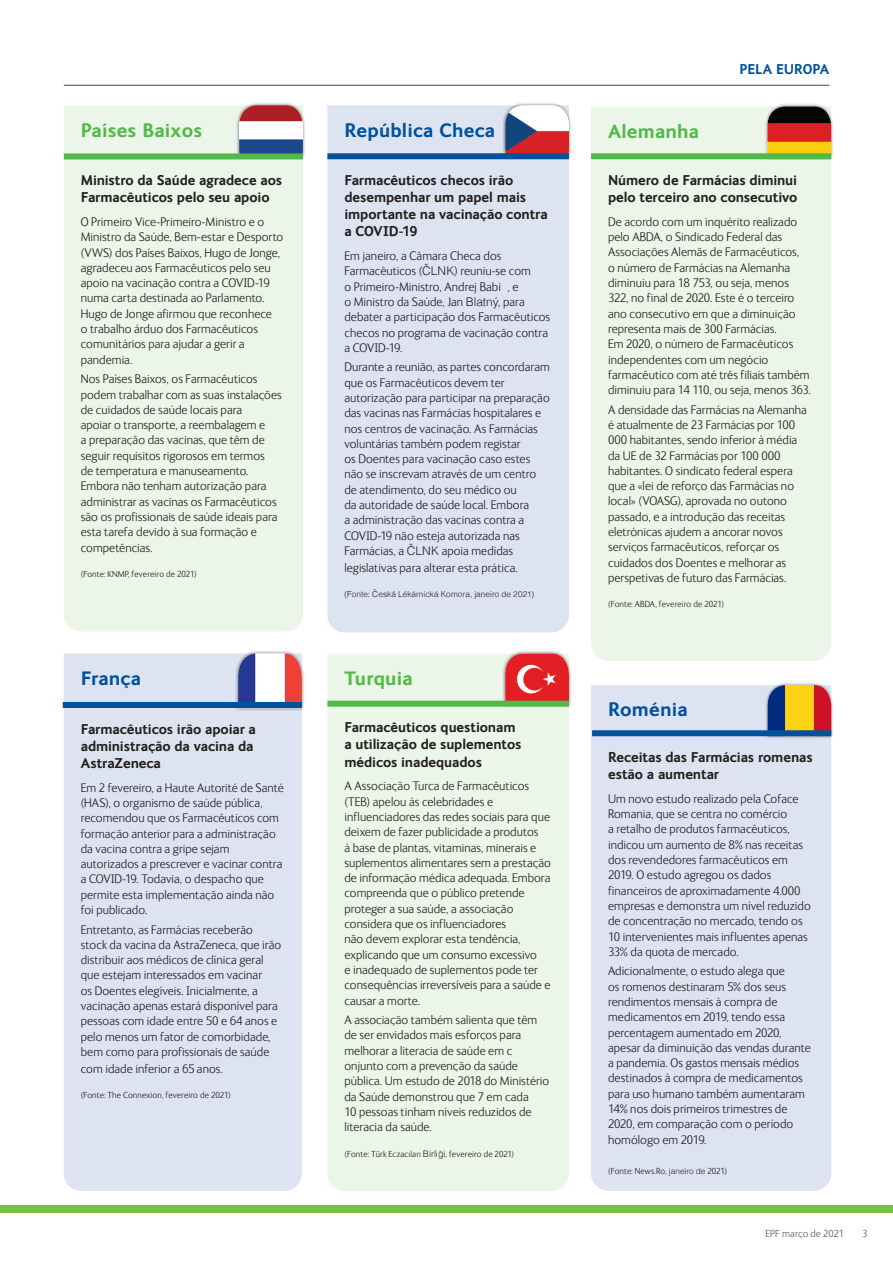
<style>
.page{position:relative;width:893px;height:1263px;background:#fff}
.page>*{position:absolute;margin:0;border:0;box-sizing:border-box;transform-origin:0 0}
.COUNTRY_HEADING_BLUE{font:700 19.5px "FS Ingrid";letter-spacing:.01em;color:#01529b}
.COUNTRY_HEADING_GREE{font:700 19.5px "FS Ingrid";letter-spacing:.01em;color:#51b948}
.MAIN_BODY_BOLD{font:700 14.25px/17.1px "FS Ingrid";letter-spacing:-.005em;color:#231f20}
.t1{font:700 14.25px "FS Ingrid";letter-spacing:-.005em;color:#01529b}
.MAIN_BODY{font:300 12.75px/15.3px "FS Ingrid";letter-spacing:.005em;color:#231f20}
.t2{font:300 10.5px "FS Ingrid";color:#57585a}
.MAIN_BODY-2{font:300 9px "FS Ingrid";letter-spacing:.01em;color:#231f20}
.SOURCE{font:300 9px "FS Ingrid";letter-spacing:.015em;color:#231f20}
.SOURCE-2{font:300 8.25px "Helvetica";letter-spacing:.005em;color:#231f20}
.s1{font-family:"Helvetica";font-size:12px}
.s2{font-family:"Helvetica"}
.s3{font-family:"Helvetica";font-size:8.25px}
</style>
<div class="page">
<hr style="left:64px;top:85px;width:765px;height:1px;background:#01529b">
<div style="left:0;top:1205px;width:893px;height:8px;background:#79c142"></div>
<div style="left:64px;top:653px;width:238px;height:538px;background:#dee3f1"></div>
<div style="left:235px;top:651px;width:70px;height:60px;background:#231f20;opacity:.5"></div>
<img style="left:238px;top:653px;width:64px;height:49px">
<div style="left:327px;top:653px;width:242px;height:538px;background:#ebf5e8"></div>
<div style="left:591px;top:106px;width:240px;height:555px;background:#ebf5e8"></div>
<div style="left:764px;top:104px;width:70px;height:56px;background:#231f20;opacity:.5"></div>
<img style="left:767px;top:106px;width:64px;height:47px">
<div style="left:591px;top:153px;width:240px;height:6px;background:#51b948"></div>
<div style="left:64px;top:105px;width:239px;height:526px;background:#ebf5e8"></div>
<div style="left:236px;top:102px;width:70px;height:57px;background:#231f20;opacity:.5"></div>
<img style="left:239px;top:105px;width:64px;height:48px">
<div style="left:64px;top:153px;width:239px;height:6px;background:#51b948"></div>
<div style="left:63px;top:702px;width:239px;height:6px;background:#01529b"></div>
<div style="left:591px;top:685px;width:240px;height:506px;background:#dee3f1"></div>
<div style="left:764px;top:682px;width:70px;height:57px;background:#231f20;opacity:.5"></div>
<img style="left:767px;top:685px;width:64px;height:45px">
<div style="left:592px;top:730px;width:239px;height:6px;background:#01529b"></div>
<div style="left:502px;top:651px;width:70px;height:56px;background:#231f20;opacity:.5"></div>
<img style="left:505px;top:653px;width:64px;height:48px">
<div style="left:327px;top:105px;width:242px;height:527px;background:#dee3f1"></div>
<div style="left:502px;top:103px;width:70px;height:56px;background:#231f20;opacity:.5"></div>
<img style="left:505px;top:105px;width:64px;height:48px">
<div style="left:327px;top:153px;width:242px;height:6px;background:#01529b"></div>
<div style="left:327px;top:701px;width:242px;height:6px;background:#51b948"></div>
<p class="COUNTRY_HEADING_GREE" style="left:81px;top:119px;width:123px">Países Baixos</p>
<p class="MAIN_BODY_BOLD" style="left:81px;top:172px;width:203px">Ministro da Saúde agradece aos<br>Farmacêuticos pelo seu apoio</p>
<p class="MAIN_BODY" style="left:81px;top:214px;width:204px">O Primeiro Vice-Primeiro-Ministro e o Ministro da Saúde, Bem-estar e Desporto (VWS) dos Países Baixos, Hugo de Jonge, agradeceu aos Farmacêuticos pelo seu apoio na vacinação contra a COVID-19 numa carta destinada ao Parlamento.<br>Hugo de Jonge afirmou que reconhece<br>o trabalho árduo dos Farmacêuticos comunitários para ajudar a gerir a pandemia.</p>
<p class="MAIN_BODY" style="left:81px;top:372px;width:203px">Nos Países Baixos, os Farmacêuticos podem trabalhar com as suas instalações de cuidados de saúde locais para<br>apoiar o transporte, a reembalagem e<br>a preparação das vacinas, que têm de seguir requisitos rigorosos em termos<br>de temperatura e manuseamento.<br>Embora não tenham autorização para administrar as vacinas os Farmacêuticos são os profissionais de saúde ideais para esta tarefa devido à sua formação e competências.</p>
<p class="MAIN_BODY-2" style="left:81px;top:569px;width:117px">(Fonte: KNMP, fevereiro de 2021)</p>
<p class="COUNTRY_HEADING_BLUE" style="left:81px;top:667px;width:62px">França</p>
<p class="MAIN_BODY_BOLD" style="left:81px;top:720px;width:177px">Farmacêuticos irão apoiar a administração da vacina da<br>AstraZeneca</p>
<p class="MAIN_BODY" style="left:81px;top:780px;width:205px">Em 2 fevereiro, a Haute Autorité de Santé (HAS), o organismo de saúde pública, recomendou que os Farmacêuticos com formação anterior para a administração da vacina contra a gripe sejam autorizados a prescrever e vacinar contra a COVID-19. Todavia, o despacho que permite esta implementação ainda não foi publicado.</p>
<p class="MAIN_BODY" style="left:81px;top:922px;width:202px">Entretanto, as Farmácias receberão stock da vacina da AstraZeneca, que irão distribuir aos médicos de clínica geral que estejam interessados em vacinar<br>os Doentes elegíveis. Inicialmente, a vacinação apenas estará disponível para pessoas com idade entre 50 e 64 anos e pelo menos um fator de comorbidade, bem como para profissionais de saúde</p>
<p class="MAIN_BODY" style="left:81px;top:1061px;width:144px">com idade inferior a 65 anos.</p>
<p class="SOURCE" style="left:81px;top:1091px;width:151px">(Fonte: The Connexion, fevereiro de 2021)</p>
<p class="COUNTRY_HEADING_BLUE" style="left:344px;top:119px;width:152px">República Checa</p>
<p class="MAIN_BODY_BOLD" style="left:344px;top:171px;width:205px">Farmacêuticos checos irão desempenhar um papel mais importante na vacinação contra a COVID-19</p>
<p class="MAIN_BODY" style="left:344px;top:248px;width:207px">Em janeiro, a Câmara Checa dos Farmacêuticos (<span class="s1">ČLNK</span>) reuniu-se com<br>o Primeiro-Ministro, Andrej Babiš, e<br>o Ministro da Saúde, Jan <span class="s1">Blatný</span>, para debater a participação dos Farmacêuticos checos no programa de vacinação contra a COVID-19.</p>
<p class="MAIN_BODY" style="left:344px;top:360px;width:207px">Durante a reunião, as partes concordaram que os Farmacêuticos devem ter autorização para participar na preparação das vacinas nas Farmácias hospitalares e nos centros de vacinação. As Farmácias voluntárias também podem registar<br>os Doentes para vacinação caso estes não se inscrevam através de um centro de atendimento, do seu médico ou<br>da autoridade de saúde local. Embora<br>a administração das vacinas contra a COVID-19 não esteja autorizada nas Farmácias, a <span class="s1">ČLNK</span> apoia medidas</p>
<p class="MAIN_BODY" style="left:344px;top:560px;width:175px">legislativas para alterar esta prática.</p>
<p class="SOURCE-2" style="left:344px;top:586px;width:191px">(Fonte: Česká Lékárnická Komora, janeiro de 2021)</p>
<p class="COUNTRY_HEADING_GREE" style="left:344px;top:667px;width:70px">Turquia</p>
<p class="MAIN_BODY_BOLD" style="left:344px;top:719px;width:179px">Farmacêuticos questionam a utilização de suplementos médicos inadequados</p>
<p class="MAIN_BODY" style="left:344px;top:779px;width:208px">A Associação Turca de Farmacêuticos (TEB) apelou às celebridades e influenciadores das redes sociais para que deixem de fazer publicidade a produtos<br>à base de plantas, vitaminas, minerais e suplementos alimentares sem a prestação de informação médica adequada. Embora compreenda que o público pretende proteger a sua saúde, a associação considera que os influenciadores<br>não devem explorar esta tendência, explicando que um consumo excessivo<br>e inadequado de suplementos pode ter consequências irreversíveis para a saúde e causar a morte.</p>
<p class="MAIN_BODY" style="left:344px;top:1012px;width:206px">A associação também salienta que têm de ser envidados mais esforços para melhorar a literacia de saúde em c onjunto com a prevenção da saúde pública. Um estudo de 2018 do Ministério da Saúde demonstrou que 7 em cada<br>10 pessoas tinham níveis reduzidos de literacia da saúde.</p>
<p class="MAIN_BODY-2" style="left:344px;top:1149px;width:171px">(Fonte: Türk Eczacıları <span class="s2">Birliği</span>, fevereiro de 2021)</p>
<p class="t1" style="left:739px;top:61px;width:91px">PELA EUROPA</p>
<p class="COUNTRY_HEADING_GREE" style="left:608px;top:120px;width:93px">Alemanha</p>
<p class="MAIN_BODY_BOLD" style="left:608px;top:171px;width:191px">Número de Farmácias diminui pelo terceiro ano consecutivo</p>
<p class="MAIN_BODY" style="left:608px;top:214px;width:204px">De acordo com um inquérito realizado pelo ABDA, o Sindicado Federal das Associações Alemãs de Farmacêuticos,<br>o número de Farmácias na Alemanha diminuiu para 18 753, ou seja, menos 322, no final de 2020. Este é o terceiro ano consecutivo em que a diminuição representa mais de 300 Farmácias.<br>Em 2020, o número de Farmacêuticos independentes com um negócio farmacêutico com até três filiais também diminuiu para 14 110, ou seja, menos 363.</p>
<p class="MAIN_BODY" style="left:608px;top:402px;width:200px">A densidade das Farmácias na Alemanha é atualmente de 23 Farmácias por 100<br>000 habitantes, sendo inferior à média da UE de 32 Farmácias por 100 000 habitantes. O sindicato federal espera que a «lei de reforço das Farmácias no local» (VOASG), aprovada no outono passado, e a introdução das receitas eletrónicas ajudem a ancorar novos serviços farmacêuticos, reforçar os cuidados dos Doentes e melhorar as perspetivas de futuro das Farmácias.</p>
<p class="MAIN_BODY-2" style="left:608px;top:600px;width:117px">(Fonte: ABDA, fevereiro de 2021)</p>
<p class="COUNTRY_HEADING_BLUE" style="left:608px;top:699px;width:81px">Roménia</p>
<p class="MAIN_BODY_BOLD" style="left:608px;top:748px;width:206px">Receitas das Farmácias romenas estão a aumentar</p>
<p class="MAIN_BODY" style="left:608px;top:791px;width:204px">Um novo estudo realizado pela Coface Romania, que se centra no comércio<br>a retalho de produtos farmacêuticos, indicou um aumento de 8% nas receitas dos revendedores farmacêuticos em 2019. O estudo agregou os dados financeiros de aproximadamente 4.000 empresas e demonstra um nível reduzido de concentração no mercado, tendo os 10 intervenientes mais influentes apenas 33% da quota de mercado.</p>
<p class="MAIN_BODY" style="left:608px;top:964px;width:204px">Adicionalmente, o estudo alega que<br>os romenos destinaram 5% dos seus rendimentos mensais à compra de medicamentos em 2019, tendo essa percentagem aumentado em 2020, apesar da diminuição das vendas durante a pandemia. Os gastos mensais médios destinados à compra de medicamentos para uso humano também aumentaram 14% nos dois primeiros trimestres de 2020, em comparação com o período homólogo em 2019.</p>
<p class="MAIN_BODY-2" style="left:608px;top:1166px;width:120px">(Fonte: News.Ro, <span class="s3">janeiro de</span> 2021)</p>
<p class="t2" style="left:765px;top:1228px;width:80px">EPF março de 2021</p>
<p class="t2" style="left:862px;top:1228px;width:7px">3</p>
</div>
